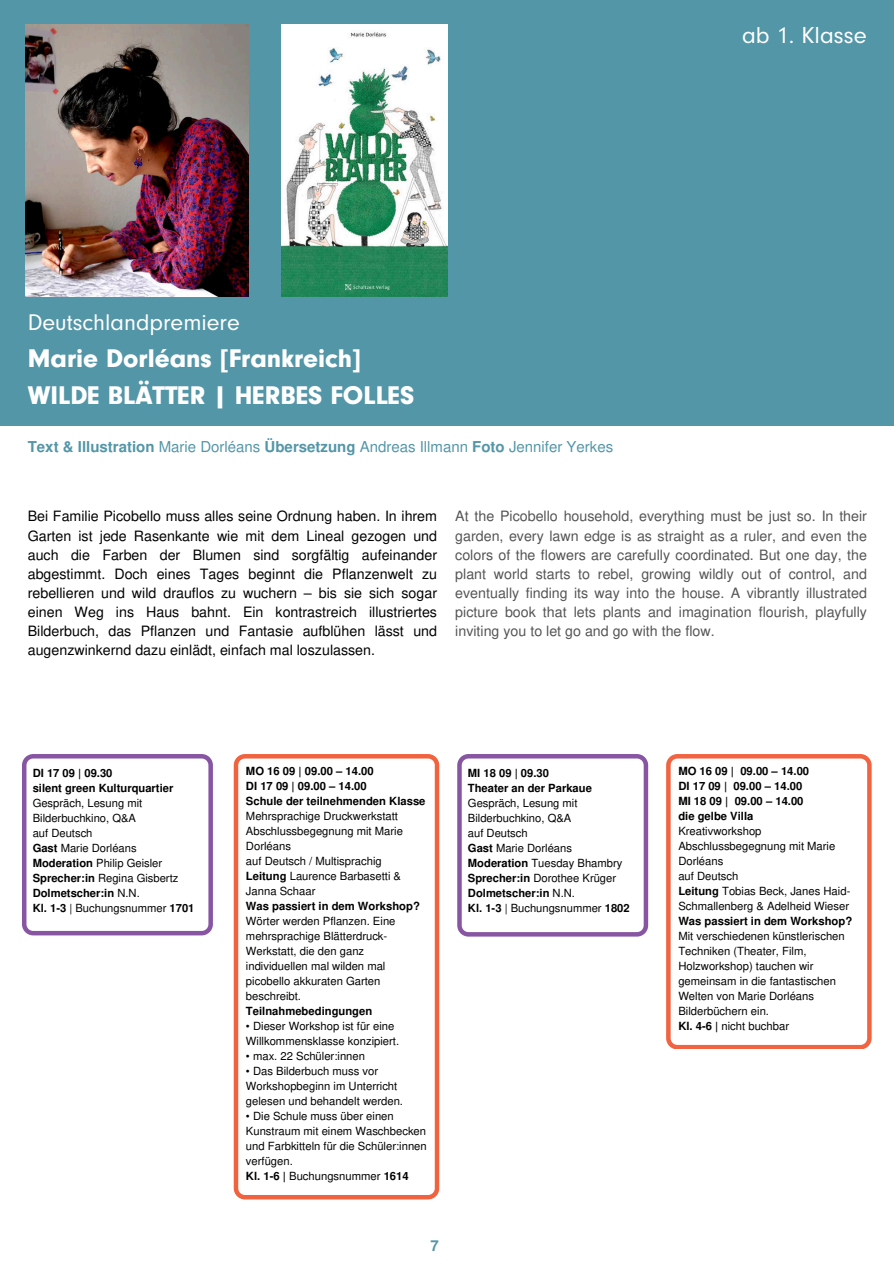
<style>
.page{position:relative;width:894px;height:1264px;background:#fff}
.page>*{position:absolute;margin:0;border:0;box-sizing:border-box;transform-origin:0 0}
.t1{font:900 26.55px/37.2px "Neuzeit Gro";color:#fff}
.t2{font:24px "Neuzeit Gro";color:#fff}
.t3{font:23.55px "Neuzeit Gro";color:#fff}
.t4{font:15px "Nimbus San L";color:#5396a8}
.t5{font:700 15px "Nimbus San L";color:#5396a8}
.t6{font:14.25px/19.2px "Nimbus San L";color:#000;text-align:justify}
.t7{font:14.25px/19.2px "Nimbus San L";color:#545454;text-align:justify}
.t8{font:11.25px/15px "Nimbus San L";color:#000}
.t9{font:700 11.25px/15px "Nimbus San L";color:#000}
.s1{font-weight:700}
</style>
<div class="page">
<div style="left:0;top:0;width:893px;height:426px;background:#5396a8"></div>
<svg style="left:22px;top:754px;width:191px;height:181px"></svg>
<svg style="left:234px;top:754px;width:205px;height:445px"></svg>
<svg style="left:457px;top:754px;width:191px;height:182px"></svg>
<img style="left:25px;top:24px;width:223px;height:272px">
<img style="left:281px;top:24px;width:166px;height:272px">
<svg style="left:666px;top:754px;width:205px;height:294px"></svg>
<h3 class="t3" style="left:28px;top:310px;width:213px">Deutschlandpremiere</h3>
<h1 class="t1" style="left:28px;top:340px;width:388px">Marie Dorléans [Frankreich]<br>WILDE BLÄTTER | HERBES FOLLES</h1>
<h3 class="t4" style="left:28px;top:435px;width:586px"><span class="s1">Text &amp; Illustration</span> Marie Dorléans <span class="s1">Übersetzung</span> Andreas Illmann <span class="s1">Foto</span> Jennifer Yerkes</h3>
<h2 class="t2" style="left:741px;top:22px;width:126px">ab 1. Klasse</h2>
<p class="t6" style="left:28px;top:506px;width:410px">Bei Familie Picobello muss alles seine Ordnung haben. In ihrem Garten ist jede Rasenkante wie mit dem Lineal gezogen und auch die Farben der Blumen sind sorgfältig aufeinander abgestimmt. Doch eines Tages beginnt die Pflanzenwelt zu rebellieren und wild drauflos zu wuchern – bis sie sich sogar einen Weg ins Haus bahnt. Ein kontrastreich illustriertes Bilderbuch, das Pflanzen und Fantasie aufblühen lässt und augenzwinkernd dazu einlädt, einfach mal loszulassen.</p>
<p class="t7" style="left:455px;top:506px;width:413px">At the Picobello household, everything must be just so. In their garden, every lawn edge is as straight as a ruler, and even the colors of the flowers are carefully coordinated. But one day, the plant world starts to rebel, growing wildly out of control, and eventually finding its way into the house. A vibrantly illustrated picture book that lets plants and imagination flourish, playfully inviting you to let go and go with the flow.</p>
<p class="t9" style="left:33px;top:765px;width:142px">DI 17 09 | 09.30<br>silent green Kulturquartier</p>
<p class="t8" style="left:33px;top:795px;width:163px">Gespräch, Lesung mit<br>Bilderbuchkino, Q&amp;A<br>auf Deutsch<br><span class="s1">Gast</span> Marie Dorléans<br><span class="s1">Moderation</span> Philip Geisler<br><span class="s1">Sprecher:in</span> Regina Gisbertz<br><span class="s1">Dolmetscher:in</span> N.N.<br><span class="s1">Kl. 1-3</span> | Buchungsnummer <span class="s1">1701</span></p>
<p class="t9" style="left:246px;top:763px;width:181px">MO 16 09 | 09.00 – 14.00<br>DI 17 09 | 09.00 – 14.00<br>Schule der teilnehmenden Klasse</p>
<p class="t8" style="left:246px;top:808px;width:158px">Mehrsprachige Druckwerkstatt<br>Abschlussbegegnung mit Marie<br>Dorléans<br>auf Deutsch / Multisprachig<br><span class="s1">Leitung</span> Laurence Barbasetti &amp;<br>Janna Schaar</p>
<p class="t9" style="left:246px;top:898px;width:175px">Was passiert in dem Workshop?</p>
<p class="t8" style="left:246px;top:913px;width:151px">Wörter werden Pflanzen. Eine mehrsprachige Blätterdruck-<br>Werkstatt, die den ganz individuellen mal wilden mal picobello akkuraten Garten beschreibt.</p>
<p class="t9" style="left:246px;top:1003px;width:128px">Teilnahmebedingungen</p>
<p class="t8" style="left:246px;top:1018px;width:155px">• Dieser Workshop ist für eine<br>Willkommensklasse konzipiert.</p>
<p class="t8" style="left:246px;top:1048px;width:121px">• max. 22 Schüler:innen</p>
<p class="t8" style="left:246px;top:1063px;width:158px">• Das Bilderbuch muss vor<br>Workshopbeginn im Unterricht gelesen und behandelt werden.</p>
<p class="t8" style="left:246px;top:1108px;width:182px">• Die Schule muss über einen<br>Kunstraum mit einem Waschbecken und Farbkitteln für die Schüler:innen verfügen.<br><span class="s1">Kl. 1-6 |</span> Buchungsnummer <span class="s1">1614</span></p>
<h3 class="t5" style="left:430px;top:1234px;width:10px">7</h3>
<p class="t9" style="left:468px;top:765px;width:125px">MI 18 09 | 09.30<br>Theater an der Parkaue</p>
<p class="t8" style="left:468px;top:795px;width:163px">Gespräch, Lesung mit<br>Bilderbuchkino, Q&amp;A<br>auf Deutsch<br><span class="s1">Gast</span> Marie Dorléans<br><span class="s1">Moderation</span> Tuesday Bhambry<br><span class="s1">Sprecher:in</span> Dorothee Krüger<br><span class="s1">Dolmetscher:in</span> N.N.<br><span class="s1">Kl. 1-3</span> | Buchungsnummer <span class="s1">1802</span></p>
<p class="t9" style="left:678px;top:763px;width:132px">MO 16 09 | 09.00 – 14.00<br>DI 17 09 | 09.00 – 14.00<br>MI 18 09 | 09.00 – 14.00 die gelbe Villa</p>
<p class="t8" style="left:678px;top:823px;width:173px">Kreativworkshop<br>Abschlussbegegnung mit Marie<br>Dorléans<br>auf Deutsch<br><span class="s1">Leitung</span> Tobias Beck, Janes Haid-<br>Schmallenberg &amp; Adelheid Wieser</p>
<p class="t9" style="left:678px;top:913px;width:175px">Was passiert in dem Workshop?</p>
<p class="t8" style="left:678px;top:928px;width:168px">Mit verschiedenen künstlerischen<br>Techniken (Theater, Film,<br>Holzworkshop) tauchen wir gemeinsam in die fantastischen<br>Welten von Marie Dorléans<br>Bilderbüchern ein.<br><span class="s1">Kl. 4-6 |</span> nicht buchbar</p>
</div>
